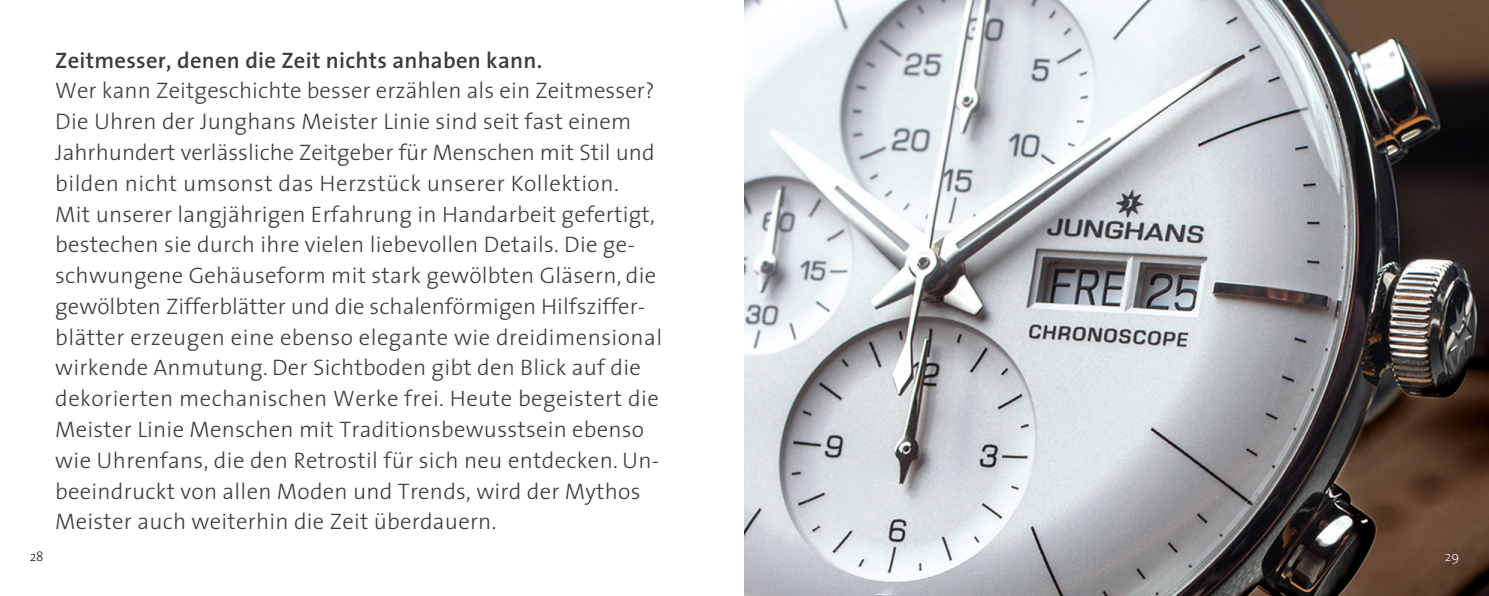
<style>
.page{position:relative;width:1489px;height:596px;background:#fff}
.page>*{position:absolute;margin:0;border:0;box-sizing:border-box;transform-origin:0 0}
.t1{font:300 22.5px/30.8px "The Sans";letter-spacing:.01em;color:#3c3c3b}
.t2{font:600 22.5px "The Sans";letter-spacing:.01em;color:#3c3c3b}
.t3{font:200 13.5px "The Sans";color:#000}
.t4{font:200 13.5px "The Sans";color:#fff}
</style>
<div class="page">
<img style="left:744px;top:0;width:744px;height:595px">
<p class="t2" style="left:55px;top:41px;width:488px">Zeitmesser, denen die Zeit nichts anhaben kann.</p>
<p class="t1" style="left:55px;top:75px;width:608px">Wer kann Zeitgeschichte besser erzählen als ein Zeitmesser?<br>Die Uhren der Junghans Meister Linie sind seit fast einem Jahrhundert verlässliche Zeitgeber für Menschen mit Stil und bilden nicht umsonst das Herzstück unserer Kollektion.<br>Mit unserer langjährigen Erfahrung in Handarbeit gefertigt, bestechen sie durch ihre vielen liebevollen Details. Die ge&shy;schwungene Gehäuseform mit stark gewölbten Gläsern, die gewölbten Zifferblätter und die schalenförmigen Hilfsziffer&shy;blätter erzeugen eine ebenso elegante wie dreidimensional wirkende Anmutung. Der Sichtboden gibt den Blick auf die dekorierten mechanischen Werke frei. Heute begeistert die Meister Linie Menschen mit Traditionsbewusstsein ebenso wie Uhrenfans, die den Retrostil für sich neu entdecken. Un&shy;beeindruckt von allen Moden und Trends, wird der Mythos Meister auch weiterhin die Zeit überdauern.</p>
<p class="t3" style="left:30px;top:545px;width:15px">28</p>
<p class="t4" style="left:1444px;top:545px;width:16px">29</p>
</div>
